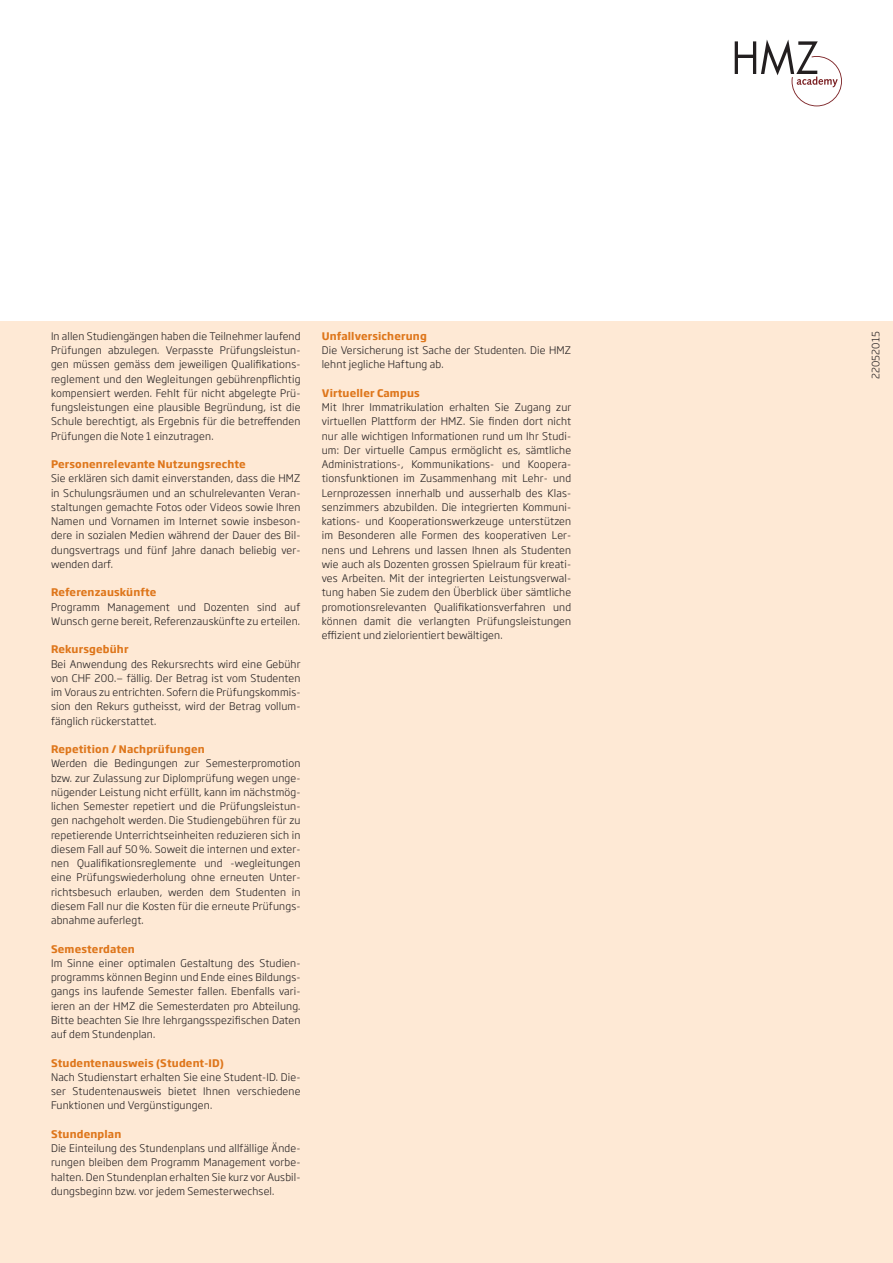
<style>
.page{position:relative;width:893px;height:1263px;background:#fff}
.page>*{position:absolute;margin:0;border:0;box-sizing:border-box;transform-origin:0 0}
.gutzuwissen_soho_lig{font:300 10.35px/14.2px "Soho Gothic Pro";letter-spacing:.015em;color:#231f20;text-align:justify}
.gutzuwissen_titel_so{font:700 10.35px "Soho Gothic Pro";letter-spacing:.015em;color:#de761b}
.titel_soho_extra_far{font:300 10.05px "Soho Gothic Pro";letter-spacing:.015em;color:#231f20}
</style>
<div class="page">
<div style="left:0;top:321px;width:893px;height:942px;background:#fee9d5"></div>
<svg style="left:735px;top:40px;width:107px;height:66px"></svg>
<p class="gutzuwissen_soho_lig" style="left:51px;top:328px;width:251px">In allen Studiengängen haben die Teilnehmer laufend Prüfungen abzulegen. Verpasste Prüfungsleistun&shy;gen müssen gemäss dem jeweiligen Qualifikations&shy;reglement und den Wegleitungen gebührenpflichtig kompensiert werden. Fehlt für nicht abgelegte Prü&shy;fungsleistungen eine plausible Begründung, ist die Schule berechtigt, als Ergebnis für die betreffenden Prüfungen die Note 1 einzutragen.</p>
<p class="gutzuwissen_titel_so" style="left:51px;top:456px;width:196px">Personenrelevante Nutzungsrechte</p>
<p class="gutzuwissen_soho_lig" style="left:51px;top:471px;width:251px">Sie erklären sich damit einverstanden, dass die HMZ in Schulungsräumen und an schulrelevanten Veran&shy;staltungen gemachte Fotos oder Videos sowie Ihren Namen und Vornamen im Internet sowie insbeson&shy;dere in sozialen Medien während der Dauer des Bil&shy;dungsvertrags und fünf Jahre danach beliebig ver&shy;wenden darf.</p>
<p class="gutzuwissen_titel_so" style="left:51px;top:584px;width:107px">Referenzauskünfte</p>
<p class="gutzuwissen_soho_lig" style="left:51px;top:599px;width:251px">Programm Management und Dozenten sind auf<br>Wunsch gerne bereit, Referenzauskünfte zu erteilen.</p>
<p class="gutzuwissen_titel_so" style="left:51px;top:641px;width:79px">Rekursgebühr</p>
<p class="gutzuwissen_soho_lig" style="left:51px;top:656px;width:251px">Bei Anwendung des Rekursrechts wird eine Gebühr von CHF 200.— fällig. Der Betrag ist vom Studenten im Voraus zu entrichten. Sofern die Prüfungskommis&shy;sion den Rekurs gutheisst, wird der Betrag vollum&shy;fänglich rückerstattet.</p>
<p class="gutzuwissen_titel_so" style="left:51px;top:741px;width:155px">Repetition / Nachprüfungen</p>
<p class="gutzuwissen_soho_lig" style="left:51px;top:756px;width:251px">Werden die Bedingungen zur Semesterpromotion bzw. zur Zulassung zur Diplomprüfung wegen unge&shy;nügender Leistung nicht erfüllt, kann im nächstmög&shy;lichen Semester repetiert und die Prüfungsleistun&shy;gen nachgeholt werden. Die Studiengebühren für zu repetierende Unterrichtseinheiten reduzieren sich in diesem Fall auf 50%. Soweit die internen und exter&shy;nen Qualifikationsreglemente und -wegleitungen eine Prüfungswiederholung ohne erneuten Unter&shy;richtsbesuch erlauben, werden dem Studenten in diesem Fall nur die Kosten für die erneute Prüfungs&shy;abnahme auferlegt.</p>
<p class="gutzuwissen_titel_so" style="left:51px;top:940px;width:85px">Semesterdaten</p>
<p class="gutzuwissen_soho_lig" style="left:51px;top:955px;width:251px">Im Sinne einer optimalen Gestaltung des Studien&shy;programms können Beginn und Ende eines Bildungs&shy;gangs ins laufende Semester fallen. Ebenfalls vari&shy;ieren an der HMZ die Semesterdaten pro Abteilung.<br>Bitte beachten Sie Ihre lehrgangsspezifischen Daten auf dem Stundenplan.</p>
<p class="gutzuwissen_titel_so" style="left:51px;top:1054px;width:174px">Studentenausweis (Student-ID)</p>
<p class="gutzuwissen_soho_lig" style="left:51px;top:1069px;width:251px">Nach Studienstart erhalten Sie eine Student-ID. Die&shy;ser Studentenausweis bietet Ihnen verschiedene Funktionen und Vergünstigungen.</p>
<p class="gutzuwissen_titel_so" style="left:51px;top:1126px;width:72px">Stundenplan</p>
<p class="gutzuwissen_soho_lig" style="left:51px;top:1140px;width:251px">Die Einteilung des Stundenplans und allfällige Ände&shy;rungen bleiben dem Programm Management vorbe&shy;halten. Den Stundenplan erhalten Sie kurz vor Ausbil&shy;dungsbeginn bzw. vor jedem Semesterwechsel.</p>
<p class="gutzuwissen_titel_so" style="left:322px;top:328px;width:107px">Unfallversicherung</p>
<p class="gutzuwissen_soho_lig" style="left:322px;top:343px;width:251px">Die Versicherung ist Sache der Studenten. Die HMZ lehnt jegliche Haftung ab.</p>
<p class="gutzuwissen_titel_so" style="left:322px;top:385px;width:100px">Virtueller Campus</p>
<p class="gutzuwissen_soho_lig" style="left:322px;top:400px;width:251px">Mit Ihrer Immatrikulation erhalten Sie Zugang zur virtuellen Plattform der HMZ. Sie finden dort nicht nur alle wichtigen Informationen rund um Ihr Studi&shy;um: Der virtuelle Campus ermöglicht es, sämtliche Administrations-, Kommunikations- und Koopera&shy;tionsfunktionen im Zusammenhang mit Lehr- und Lernprozessen innerhalb und ausserhalb des Klas&shy;senzimmers abzubilden. Die integrierten Kommuni&shy;kations- und Kooperationswerkzeuge unterstützen im Besonderen alle Formen des kooperativen Ler&shy;nens und Lehrens und lassen Ihnen als Studenten wie auch als Dozenten grossen Spielraum für kreati&shy;ves Arbeiten. Mit der integrierten Leistungsverwal&shy;tung haben Sie zudem den Überblick über sämtliche promotionsrelevanten Qualifikationsverfahren und können damit die verlangten Prüfungsleistungen effizient und zielorientiert bewältigen.</p>
<p class="titel_soho_extra_far" style="left:868px;top:379px;width:49px;rotate:-90deg">22052015</p>
</div>
